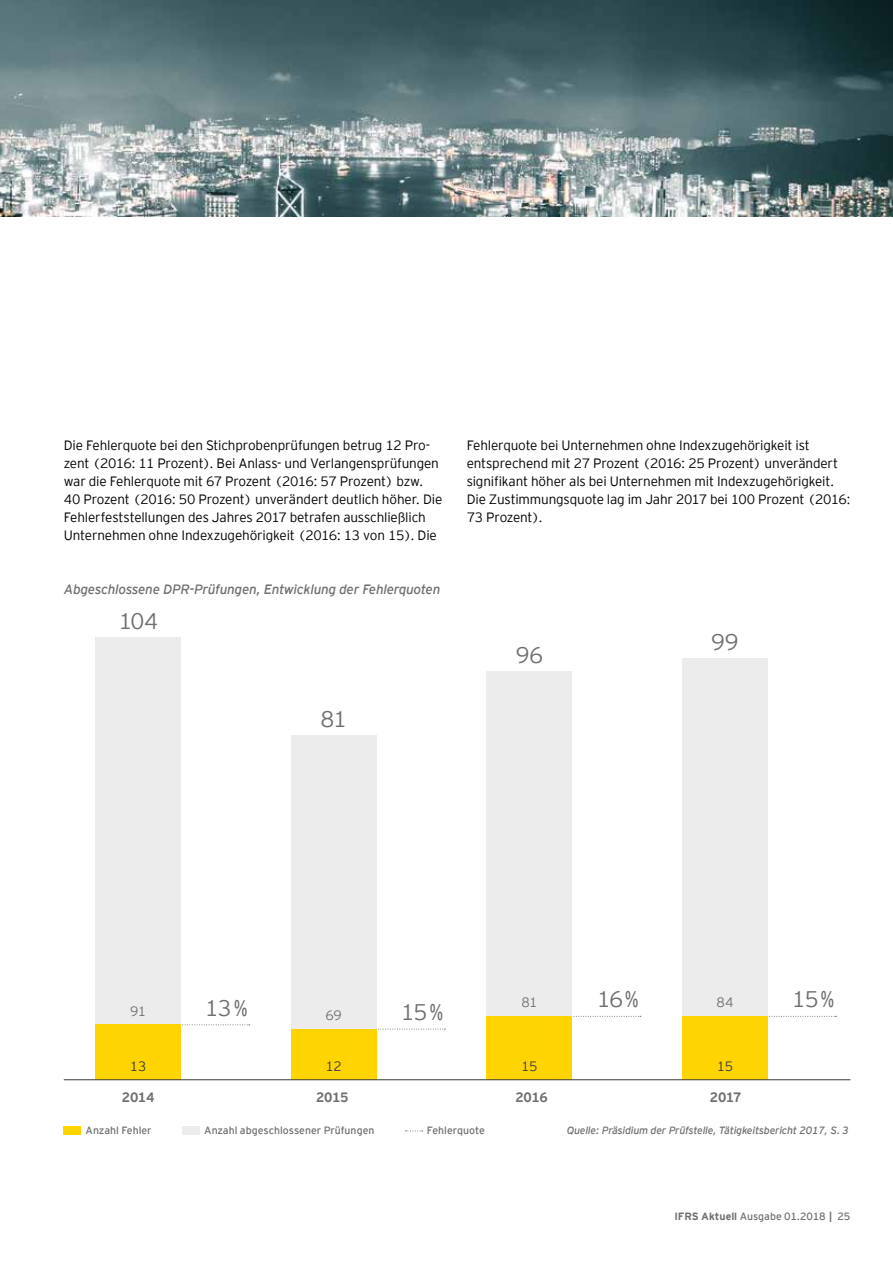
<style>
.page{position:relative;width:893px;height:1263px;background:#fff}
.page>*{position:absolute;margin:0;border:0;box-sizing:border-box;transform-origin:0 0}
.t1{font:300 22.5px "EY Interstate";letter-spacing:-.05em;color:#6f6f6e}
.t2{font:300 13.5px/18px "EY Interstate";letter-spacing:-.01em;color:#000}
.t3{font:italic 13.5px "EY Interstate";letter-spacing:-.02em;color:#6f6f6e}
.t4{font:700 13.5px "EY Interstate";letter-spacing:-.02em;color:#6f6f6e}
.t5{font:300 13.5px "EY Interstate";letter-spacing:-.03em;color:#3b3b3a}
.t6{font:300 13.5px "EY Interstate";letter-spacing:-.04em;color:#6f6f6e}
.t7{font:10.5px "EY Interstate";color:#6f6f6e}
.t8{font:italic 10.5px "EY Interstate";letter-spacing:-.02em;color:#6f6f6e}
.s1{font-weight:700}
</style>
<div class="page">
<img style="left:0;top:0;width:893px;height:216px">
<svg style="left:182px;top:1024px;width:68px;height:1px"></svg>
<svg style="left:376px;top:1029px;width:69px;height:1px"></svg>
<svg style="left:573px;top:1016px;width:68px;height:1px"></svg>
<svg style="left:767px;top:1016px;width:70px;height:1px"></svg>
<div style="left:96px;top:1024px;width:85px;height:56px;background:#ffd400"></div>
<div style="left:96px;top:637px;width:85px;height:387px;background:#ececed"></div>
<div style="left:291px;top:1029px;width:85px;height:51px;background:#ffd400"></div>
<div style="left:291px;top:735px;width:85px;height:294px;background:#ececed"></div>
<div style="left:487px;top:1016px;width:85px;height:64px;background:#ffd400"></div>
<div style="left:487px;top:671px;width:85px;height:345px;background:#ececed"></div>
<div style="left:682px;top:1016px;width:85px;height:64px;background:#ffd400"></div>
<div style="left:682px;top:659px;width:85px;height:357px;background:#ececed"></div>
<hr style="left:64px;top:1079px;width:786px;height:1px;background:#3b3b3a">
<div style="left:64px;top:1126px;width:17px;height:8px;background:#ffd400"></div>
<div style="left:182px;top:1126px;width:17px;height:8px;background:#ececed"></div>
<svg style="left:405px;top:1130px;width:18px;height:1px"></svg>
<p class="t2" style="left:64px;top:436px;width:380px">Die Fehlerquote bei den Stichprobenprüfungen betrug 12 Pro&shy;zent (2016: 11 Prozent). Bei Anlass- und Verlangensprüfungen war die Fehlerquote mit 67 Prozent (2016: 57 Prozent) bzw.<br>40 Prozent (2016: 50 Prozent) unverändert deutlich höher. Die Fehlerfeststellungen des Jahres 2017 betrafen ausschließlich Unternehmen ohne Indexzugehörigkeit (2016: 13 von 15). Die</p>
<p class="t3" style="left:64px;top:582px;width:378px">Abgeschlossene DPR-Prüfungen, Entwicklung der Fehlerquoten</p>
<h1 class="t1" style="left:118px;top:609px;width:41px">104</h1>
<h1 class="t1" style="left:321px;top:706px;width:28px">81</h1>
<p class="t2" style="left:467px;top:436px;width:385px">Fehlerquote bei Unternehmen ohne Indexzugehörigkeit ist entsprechend mit 27 Prozent (2016: 25 Prozent) unverändert signifikant höher als bei Unternehmen mit Indexzugehörigkeit.<br>Die Zustimmungsquote lag im Jahr 2017 bei 100 Prozent (2016:<br>73 Prozent).</p>
<h1 class="t1" style="left:516px;top:643px;width:29px">96</h1>
<h1 class="t1" style="left:711px;top:630px;width:29px">99</h1>
<p class="t6" style="left:130px;top:1004px;width:17px">91</p>
<h1 class="t1" style="left:205px;top:995px;width:44px">13%</h1>
<h1 class="t1" style="left:401px;top:1000px;width:44px">15%</h1>
<p class="t6" style="left:326px;top:1008px;width:18px">69</p>
<p class="t6" style="left:521px;top:995px;width:18px">81</p>
<h1 class="t1" style="left:597px;top:987px;width:44px">16%</h1>
<h1 class="t1" style="left:792px;top:987px;width:44px">15%</h1>
<p class="t6" style="left:717px;top:995px;width:18px">84</p>
<p class="t5" style="left:130px;top:1059px;width:18px">13</p>
<p class="t4" style="left:122px;top:1090px;width:34px">2014</p>
<p class="t4" style="left:316px;top:1090px;width:34px">2015</p>
<p class="t4" style="left:515px;top:1090px;width:34px">2016</p>
<p class="t4" style="left:710px;top:1090px;width:33px">2017</p>
<p class="t5" style="left:326px;top:1059px;width:18px">12</p>
<p class="t5" style="left:521px;top:1059px;width:18px">15</p>
<p class="t5" style="left:717px;top:1059px;width:18px">15</p>
<p class="t7" style="left:86px;top:1125px;width:68px">Anzahl Fehler</p>
<p class="t7" style="left:204px;top:1125px;width:172px">Anzahl abgeschlossener Prüfungen</p>
<p class="t7" style="left:427px;top:1125px;width:60px">Fehlerquote</p>
<p class="t8" style="left:567px;top:1124px;width:283px">Quelle: Präsidium der Prüfstelle, Tätigkeitsbericht 2017, S. 3</p>
<p class="t7" style="left:674px;top:1211px;width:178px"><span class="s1">IFRS Aktuell</span> Ausgabe 01.2018 <span class="s1">|</span> 25</p>
</div>
